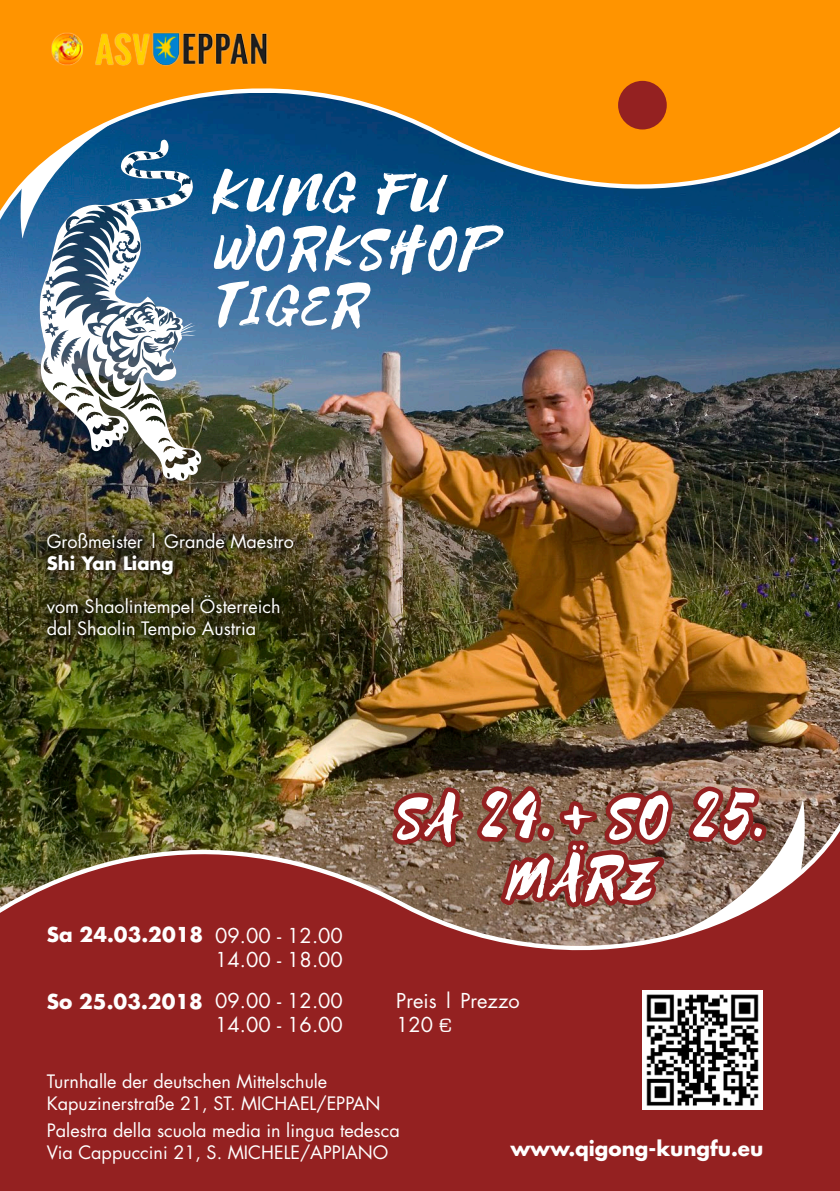
<style>
.page{position:relative;width:840px;height:1191px;background:#fff}
.page>*{position:absolute;margin:0;border:0;box-sizing:border-box;transform-origin:0 0}
.t1{font:82.6px "Selima";color:#fff}
.t2{font:66.2px "Selima";color:#fff}
.t3{font:66px/56.6px "Selima";letter-spacing:.04em;color:#fff}
.t4{font:20px "Futura";color:#fff}
.t5{font:700 20px "Futura";color:#fff}
.t6{font:18px "Futura";color:#fff}
.t7{font:700 18px "Futura";color:#fff}
.s1{font-size:66.2px}
.s2{font-family:"Eurostile"}
</style>
<div class="page">
<img style="left:0;top:255px;width:839px;height:523px">
<img style="left:0;top:778px;width:377px;height:256px">
<div style="left:0;top:1034px;width:839px;height:157px;background:#942121"></div>
<svg style="left:0;top:0;width:839px;height:255px;background:#93763e"></svg>
<svg style="left:0;top:0;width:144px;height:202px;background:#f29512"></svg>
<div style="left:617px;top:81px;width:49px;height:48px;background:#942121;border-radius:50%"></div>
<img style="left:40px;top:139px;width:162px;height:343px">
<svg style="left:99px;top:312px;width:20px;height:13px"></svg>
<svg style="left:49px;top:280px;width:4px;height:4px"></svg>
<svg style="left:158px;top:336px;width:12px;height:6px"></svg>
<svg style="left:47px;top:311px;width:4px;height:4px"></svg>
<svg style="left:50px;top:328px;width:4px;height:4px"></svg>
<div style="left:32px;top:518px;width:275px;height:136px;background:#000;opacity:.75"></div>
<img style="left:377px;top:461px;width:462px;height:637px">
<img style="left:642px;top:990px;width:119px;height:119px">
<img style="left:47px;top:28px;width:226px;height:40px">
<p class="t3" style="left:215px;top:166px;width:283px">KUNG FU<br>WORKSHOP</p>
<p class="t3" style="left:215px;top:279px;width:155px">TIGER</p>
<p class="t6" style="left:47px;top:529px;width:248px">Großmeister | Grande Maestro</p>
<p class="t7" style="left:47px;top:550px;width:128px">Shi Yan Liang</p>
<p class="t6" style="left:47px;top:594px;width:235px">vom Shaolintempel Österreich</p>
<p class="t6" style="left:47px;top:615px;width:211px">dal Shaolin Tempio Austria</p>
<p class="t5" style="left:47px;top:920px;width:158px">Sa 24.03.2018</p>
<p class="t5" style="left:47px;top:987px;width:157px">So 25.03.2018</p>
<p class="t4" style="left:215px;top:921px;width:129px">09.00 - 12.00</p>
<p class="t4" style="left:215px;top:945px;width:129px">14.00 - 18.00</p>
<p class="t4" style="left:215px;top:987px;width:129px">09.00 - 12.00</p>
<p class="t4" style="left:215px;top:1011px;width:129px">14.00 - 16.00</p>
<p class="t1" style="left:398px;top:768px;width:370px"><span class="s1">SA</span> 24.+ <span class="s1">SO</span> 25.</p>
<p class="t2" style="left:509px;top:842px;width:150px">MÄRZ</p>
<p class="t4" style="left:396px;top:987px;width:125px">Preis | Prezzo</p>
<p class="t4" style="left:396px;top:1011px;width:57px">120 <span class="s2">€</span></p>
<p class="t6" style="left:47px;top:1069px;width:282px">Turnhalle der deutschen Mittelschule</p>
<p class="t6" style="left:47px;top:1091px;width:335px">Kapuzinerstraße 21, ST. MICHAEL/EPPAN</p>
<p class="t6" style="left:47px;top:1118px;width:354px">Palestra della scuola media in lingua tedesca</p>
<p class="t6" style="left:47px;top:1139px;width:343px">Via Cappuccini 21, S. MICHELE/APPIANO</p>
<p class="t5" style="left:510px;top:1134px;width:254px">www.qigong-kungfu.eu</p>
</div>
